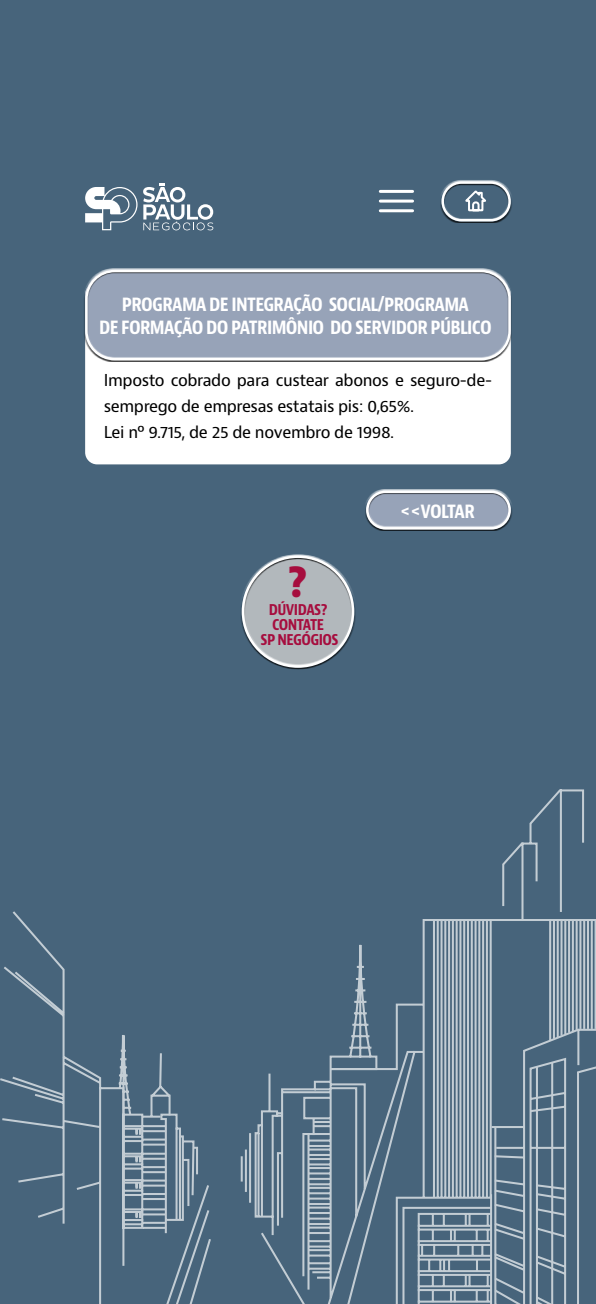
<style>
.page{position:relative;width:596px;height:1304px;background:#fff}
.page>*{position:absolute;margin:0;border:0;box-sizing:border-box;transform-origin:0 0}
.t1{font:700 condensed 44.4px "Bernina Sans";color:#a60d3e}
.t2{font:700 condensed 19.4px/23.3px "Bernina Sans";letter-spacing:-.035em;color:#fff;text-align:center}
.t3{font:16px/26px "Bernino Sans";letter-spacing:-.025em;color:#000}
.t4{font:700 condensed 15.9px/15.2px "Bernina Sans";letter-spacing:-.035em;color:#a60d3e;text-align:center}
</style>
<div class="page">
<div style="left:0;top:0;width:595px;height:1304px;background:#47647b"></div>
<svg style="left:0;top:789px;width:595px;height:515px"></svg>
<svg style="left:143px;top:183px;width:70px;height:47px"></svg>
<svg style="left:85px;top:187px;width:52px;height:43px"></svg>
<div style="left:240px;top:554px;width:115px;height:113px;background:#fff;opacity:.75"></div>
<div style="left:240px;top:557px;width:115px;height:113px;background:#000;opacity:.75"></div>
<div style="left:241px;top:555px;width:113px;height:113px;border:3px solid #fff;border-radius:50%"></div>
<div style="left:85px;top:282px;width:425px;height:182px;background:#fff;border-radius:12px"></div>
<div style="left:364px;top:489px;width:148px;height:39px;background:#fff;opacity:.75"></div>
<div style="left:364px;top:492px;width:148px;height:39px;background:#000;opacity:.75"></div>
<div style="left:366px;top:491px;width:144px;height:39px;border:2px solid #fff;border-radius:18px"></div>
<div style="left:84px;top:268px;width:428px;height:91px;background:#fff;opacity:.75"></div>
<div style="left:84px;top:271px;width:428px;height:91px;background:#97a3b8"></div>
<div style="left:85px;top:270px;width:425px;height:90px;border:2px solid #fff;border-radius:28px"></div>
<div style="left:439px;top:180px;width:73px;height:40px;background:#fff;opacity:.75"></div>
<div style="left:439px;top:183px;width:73px;height:40px;background:#000;opacity:.75"></div>
<div style="left:441px;top:181px;width:69px;height:40px;border:2px solid #fff;border-radius:19px"></div>
<svg style="left:463px;top:189px;width:24px;height:23px"></svg>
<hr style="left:380px;top:190px;width:32px;height:3px;background:#fff">
<hr style="left:380px;top:200px;width:32px;height:3px;background:#fff">
<hr style="left:380px;top:209px;width:32px;height:3px;background:#fff">
<p class="t2" style="left:99px;top:293px;width:394px">PROGRAMA DE INTEGRAÇÃO SOCIAL/PROGRAMA<br>DE FORMAÇÃO DO PATRIMÔNIO DO SERVIDOR PÚBLICO</p>
<p class="t3" style="left:104px;top:368px;width:389px">Imposto cobrado para custear abonos e seguro-de&shy;semprego de empresas estatais pis: 0,65%.<br>Lei nº 9.715, de 25 de novembro de 1998.</p>
<h1 class="t1" style="left:287px;top:554px;width:21px">?</h1>
<p class="t4" style="left:260px;top:602px;width:79px">DÚVIDAS?<br>CONTATE<br>SP NEGÓGIOS</p>
<p class="t2" style="left:400px;top:499px;width:76px">&lt;&lt;VOLTAR</p>
</div>
